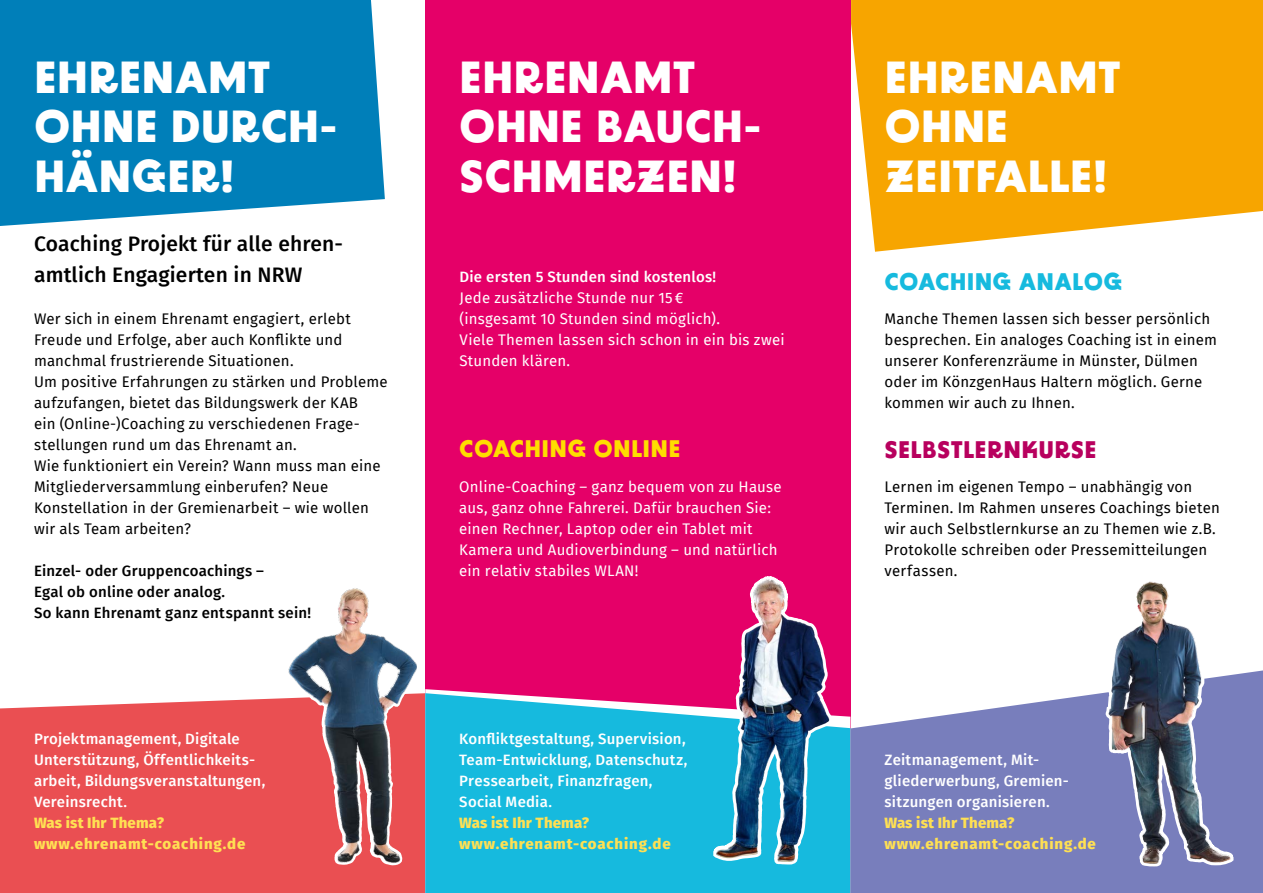
<style>
.page{position:relative;width:1263px;height:893px;background:#fff}
.page>*{position:absolute;margin:0;border:0;box-sizing:border-box;transform-origin:0 0}
.t1{font:700 45px/49.5px "BD Supper";color:#fff}
.t2{font:700 24px "BD Supper";letter-spacing:.01em;color:#b8005e}
.t3{font:700 24px "BD Supper";letter-spacing:.01em;color:#16bade}
.t4{font:700 24px "BD Supper";letter-spacing:.01em;color:#fd0}
.t5{font:500 21px/31.5px "Fira Sans";letter-spacing:.01em;color:#000}
.t6{font:15px/21px "Fira Sans";letter-spacing:.015em;color:#000}
.t7{font:500 15px/21px "Fira Sans";letter-spacing:.015em;color:#fff}
.t8{font:15px/21px "Fira Sans";letter-spacing:.015em;color:#fff}
.t9{font:800 15px/21px "Fira Sans";letter-spacing:.06em;color:#ffe053}
.t10{font:500 15px/21px "Fira Sans";letter-spacing:.015em;color:#000}
</style>
<div class="page">
<div style="left:0;top:693px;width:425px;height:200px;background:#ea4f52"></div>
<svg style="left:850px;top:670px;width:413px;height:223px;fill:#787ebc"></svg>
<div style="left:425px;top:0;width:425px;height:893px;background:#e50068"></div>
<div style="left:425px;top:693px;width:425px;height:200px;background:#16bade"></div>
<svg style="left:851px;top:0;width:412px;height:252px;background:#f7ae1a"></svg>
<svg style="left:0;top:0;width:385px;height:226px;background:#1187bd"></svg>
<img style="left:1104px;top:581px;width:133px;height:295px">
<img style="left:1108px;top:582px;width:41px;height:203px">
<svg style="left:282px;top:663px;width:141px;height:206px"></svg>
<img style="left:288px;top:588px;width:128px;height:282px">
<svg style="left:710px;top:576px;width:126px;height:291px"></svg>
<img style="left:737px;top:579px;width:31px;height:203px">
<h1 class="t1" style="left:34px;top:52px;width:305px">EHRENAMT<br>OHNE DURCH-<br>HÄNGER!</h1>
<h1 class="t1" style="left:884px;top:52px;width:238px">EHRENAMT<br>OHNE<br>ZEITFALLE!</h1>
<h1 class="t1" style="left:459px;top:52px;width:304px">EHRENAMT<br>OHNE BAUCH-<br>SCHMERZEN!</h1>
<h3 class="t5" style="left:34px;top:226px;width:308px">Coaching Projekt für alle ehren&shy;amtlich Engagierten in NRW</h3>
<p class="t6" style="left:34px;top:308px;width:355px">Wer sich in einem Ehrenamt engagiert, erlebt Freude und Erfolge, aber auch Konflikte und manchmal frustrierende Situationen.<br>Um positive Erfahrungen zu stärken und Probleme aufzufangen, bietet das Bildungswerk der KAB<br>ein (Online-)Coaching zu verschiedenen Frage‑ stellungen rund um das Ehrenamt an.<br>Wie funktioniert ein Verein? Wann muss man eine Mitgliederversammlung einberufen? Neue Konstellation in der Gremienarbeit – wie wollen wir als Team arbeiten?</p>
<p class="t10" style="left:34px;top:560px;width:279px">Einzel- oder Gruppencoachings –<br>Egal ob online oder analog.<br>So kann Ehrenamt ganz entspannt sein!</p>
<p class="t7" style="left:34px;top:728px;width:233px">Projektmanagement, Digitale<br>Unterstützung, Öffentlichkeits&shy;arbeit, Bildungsveranstaltungen,<br>Vereinsrecht.</p>
<p class="t9" style="left:34px;top:811px;width:213px">Was ist Ihr Thema? www.ehrenamt-coaching.de</p>
<p class="t7" style="left:460px;top:266px;width:258px">Die ersten 5 Stunden sind kostenlos!</p>
<p class="t8" style="left:460px;top:287px;width:327px">Jede zusätzliche Stunde nur 15 €<br>(insgesamt 10 Stunden sind möglich).<br>Viele Themen lassen sich schon in ein bis zwei<br>Stunden klären.</p>
<h2 class="t4" style="left:459px;top:433px;width:223px">COACHING ONLINE</h2>
<p class="t8" style="left:459px;top:476px;width:324px">Online-Coaching – ganz bequem von zu Hause aus, ganz ohne Fahrerei. Dafür brauchen Sie: einen Rechner, Laptop oder ein Tablet mit Kamera und Audioverbindung – und natürlich ein relativ stabiles WLAN!</p>
<p class="t7" style="left:459px;top:728px;width:230px">Konfliktgestaltung, Supervision,<br>Team-Entwicklung, Datenschutz,<br>Pressearbeit, Finanzfragen,<br>Social Media.</p>
<p class="t9" style="left:459px;top:811px;width:213px">Was ist Ihr Thema? www.ehrenamt-coaching.de</p>
<h2 class="t3" style="left:884px;top:266px;width:239px">COACHING ANALOG</h2>
<p class="t6" style="left:884px;top:308px;width:334px">Manche Themen lassen sich besser persönlich besprechen. Ein analoges Coaching ist in einem unserer Konferenzräume in Münster, Dülmen oder im KönzgenHaus Haltern möglich. Gerne kommen wir auch zu Ihnen.</p>
<h2 class="t2" style="left:884px;top:434px;width:214px">SELBSTLERNKURSE</h2>
<p class="t6" style="left:884px;top:476px;width:337px">Lernen im eigenen Tempo – unabhängig von Terminen. Im Rahmen unseres Coachings bieten wir auch Selbstlernkurse an zu Themen wie z.B.<br>Protokolle schreiben oder Pressemitteilungen verfassen.</p>
<p class="t7" style="left:884px;top:749px;width:184px">Zeitmanagement, Mit&shy;gliederwerbung, Gremien‑ sitzungen organisieren.</p>
<p class="t9" style="left:884px;top:811px;width:213px">Was ist Ihr Thema? www.ehrenamt-coaching.de</p>
</div>
